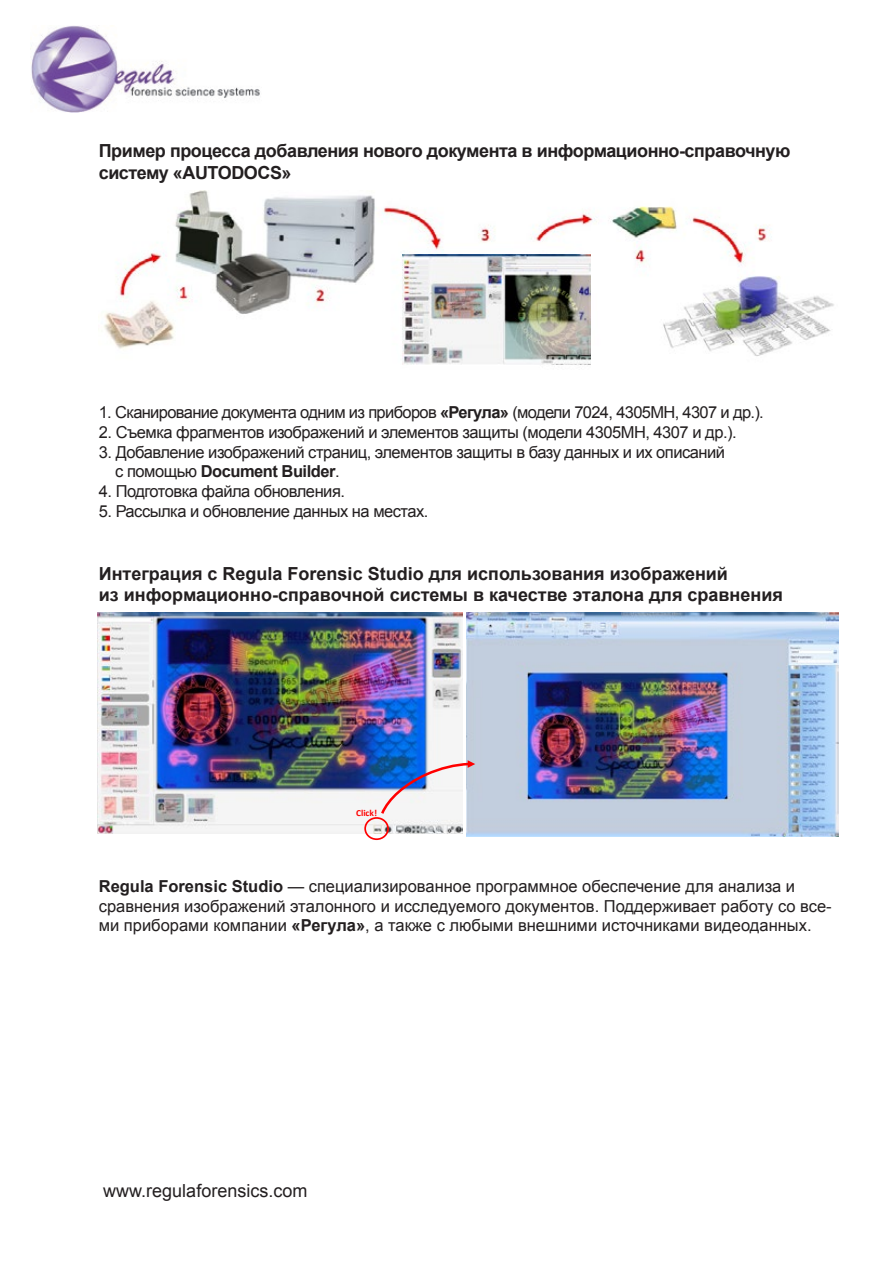
<style>
.page{position:relative;width:893px;height:1263px;background:#fff}
.page>*{position:absolute;margin:0;border:0;box-sizing:border-box;transform-origin:0 0}
.t1{font:700 18px/21.6px "Arial";color:#231f20}
.t2{font:700 18px/21.6px "Arial";letter-spacing:-.025em;color:#231f20}
.t3{font:18px "Arial";color:#231f20}
.t4{font:16.5px/19.8px "Arial";letter-spacing:-.03em;color:#231f20}
.t5{font:16.5px/19.8px "Arial";color:#231f20}
.t6{font:700 9.3px "Calibri";letter-spacing:.005em;color:#f00}
.s1{font-weight:700}
</style>
<div class="page">
<img style="left:31px;top:26px;width:229px;height:86px">
<img style="left:97px;top:613px;width:366px;height:220px">
<img style="left:466px;top:613px;width:372px;height:224px">
<div style="left:364px;top:817px;width:25px;height:23px;border:2px solid #f00;border-radius:50%"></div>
<svg style="left:379px;top:760px;width:96px;height:57px"></svg>
<img style="left:104px;top:190px;width:730px;height:175px">
<img style="left:403px;top:254px;width:187px;height:111px">
<p class="t2" style="left:99px;top:140px;width:693px">Пример процесса добавления нового документа в информационно-справочную систему «AUTODOCS»</p>
<p class="t4" style="left:99px;top:403px;width:667px">1. Сканирование документа одним из приборов <span class="s1">«Регула»</span> (модели 7024, 4305МН, 4307 и др.).</p>
<p class="t4" style="left:99px;top:422px;width:639px">2. Съемка фрагментов изображений и элементов защиты (модели 4305МН, 4307 и др.).</p>
<p class="t4" style="left:115px;top:442px;width:611px;text-indent:-16px">3. Добавление изображений страниц, элементов защиты в базу данных и их описаний с помощью <span class="s1">Document Builder</span>.</p>
<p class="t4" style="left:99px;top:482px;width:248px">4. Подготовка файла обновления.</p>
<p class="t4" style="left:99px;top:502px;width:331px">5. Рассылка и обновление данных на местах.</p>
<p class="t1" style="left:99px;top:563px;width:686px">Интеграция с Regula Forensic Studio для использования изображений<br>из информационно-справочной системы в качестве эталона для сравнения</p>
<p class="t6" style="left:356px;top:807px;width:22px">Click!</p>
<p class="t5" style="left:99px;top:876px;width:734px"><span class="s1">Regula Forensic Studio</span> — специализированное программное обеспечение для анализа и сравнения изображений эталонного и исследуемого документов. Поддерживает работу со все&shy;ми приборами компании <span class="s1">«Регула»</span>, а также с любыми внешними источниками видеоданных.</p>
<p class="t3" style="left:103px;top:1178px;width:206px">www.regulaforensics.com</p>
</div>
